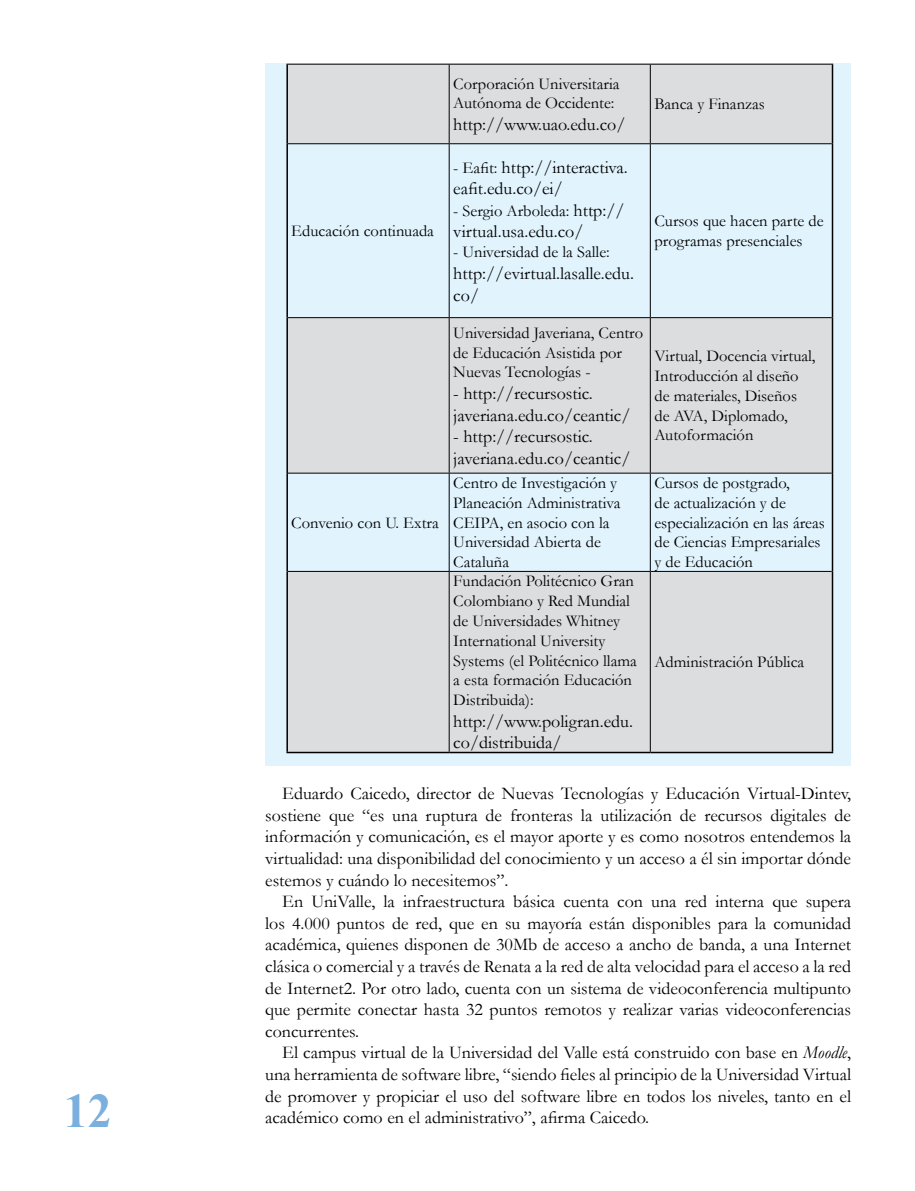
<style>
.page{position:relative;width:915px;height:1191px;background:#fff}
.page>*{position:absolute;margin:0;border:0;box-sizing:border-box;transform-origin:0 0}
.t1{font:700 48px "Times New Roman";color:#7aafde}
.t2{font:18px/21.6px "Garamond";color:#000}
.t3{font:16.5px/19.8px "Garamond";color:#000}
.s1{font-size:16.5px}
.s2{font-size:18px}
.s3{font-style:italic}
</style>
<div class="page">
<div style="left:265px;top:64px;width:585px;height:702px;background:#e1f3fd"></div>
<svg style="left:288px;top:65px;width:543px;height:686px;fill:#dcddde"></svg>
<hr style="left:286px;top:65px;width:2px;height:79px;background:#000">
<hr style="left:831px;top:65px;width:2px;height:79px;background:#000">
<hr style="left:286px;top:144px;width:2px;height:174px;background:#000">
<hr style="left:831px;top:144px;width:2px;height:174px;background:#000">
<hr style="left:286px;top:318px;width:2px;height:155px;background:#000">
<hr style="left:831px;top:318px;width:2px;height:155px;background:#000">
<hr style="left:286px;top:473px;width:2px;height:98px;background:#000">
<hr style="left:831px;top:473px;width:2px;height:98px;background:#000">
<hr style="left:286px;top:571px;width:2px;height:180px;background:#000">
<hr style="left:831px;top:571px;width:2px;height:180px;background:#000">
<hr style="left:286px;top:751px;width:163px;height:2px;background:#000">
<hr style="left:449px;top:751px;width:201px;height:2px;background:#000">
<hr style="left:650px;top:751px;width:183px;height:2px;background:#000">
<hr style="left:286px;top:64px;width:163px;height:1px;background:#000">
<hr style="left:449px;top:64px;width:201px;height:1px;background:#000">
<hr style="left:448px;top:65px;width:1px;height:78px;background:#000">
<hr style="left:650px;top:64px;width:183px;height:1px;background:#000">
<hr style="left:649px;top:65px;width:1px;height:78px;background:#000">
<hr style="left:288px;top:143px;width:161px;height:1px;background:#000">
<hr style="left:449px;top:143px;width:201px;height:1px;background:#000">
<hr style="left:448px;top:144px;width:1px;height:173px;background:#000">
<hr style="left:650px;top:143px;width:181px;height:1px;background:#000">
<hr style="left:649px;top:144px;width:1px;height:173px;background:#000">
<hr style="left:288px;top:317px;width:161px;height:1px;background:#000">
<hr style="left:449px;top:317px;width:201px;height:1px;background:#000">
<hr style="left:448px;top:318px;width:1px;height:155px;background:#000">
<hr style="left:650px;top:317px;width:181px;height:1px;background:#000">
<hr style="left:649px;top:318px;width:1px;height:155px;background:#000">
<hr style="left:288px;top:473px;width:161px;height:1px;background:#000">
<hr style="left:449px;top:473px;width:201px;height:1px;background:#000">
<hr style="left:448px;top:473px;width:1px;height:98px;background:#000">
<hr style="left:650px;top:473px;width:181px;height:1px;background:#000">
<hr style="left:649px;top:473px;width:1px;height:98px;background:#000">
<hr style="left:288px;top:571px;width:161px;height:1px;background:#000">
<hr style="left:449px;top:571px;width:201px;height:1px;background:#000">
<hr style="left:448px;top:572px;width:1px;height:179px;background:#000">
<hr style="left:650px;top:571px;width:181px;height:1px;background:#000">
<hr style="left:649px;top:572px;width:1px;height:179px;background:#000">
<h1 class="t1" style="left:64px;top:1078px;width:23px">12</h1>
<p class="t3" style="left:291px;top:221px;width:144px">Educación continuada</p>
<p class="t3" style="left:291px;top:512px;width:149px">Convenio con U. Extra</p>
<p class="t3" style="left:453px;top:73px;width:168px">Corporación Universitaria<br>Autónoma de Occidente:</p>
<p class="t2" style="left:453px;top:113px;width:173px">http://www.uao.edu.co/</p>
<p class="t2" style="left:453px;top:156px;width:176px"><span class="s1">- Eafit:</span> http://interactiva. eafit.edu.co/ei/</p>
<p class="t3" style="left:453px;top:200px;width:172px">- Sergio Arboleda: <span class="s2">http://</span></p>
<p class="t2" style="left:453px;top:220px;width:131px">virtual.usa.edu.co/</p>
<p class="t3" style="left:453px;top:242px;width:158px">- Universidad de la Salle:</p>
<p class="t2" style="left:453px;top:262px;width:182px">http://evirtual.lasalle.edu. co/</p>
<p class="t3" style="left:453px;top:322px;width:191px">Universidad Javeriana, Centro de Educación Asistida por<br>Nuevas Tecnologías -</p>
<p class="t2" style="left:453px;top:382px;width:178px">- http://recursostic. javeriana.edu.co/ceantic/</p>
<p class="t2" style="left:453px;top:425px;width:178px">- http://recursostic. javeriana.edu.co/ceantic/</p>
<p class="t3" style="left:654px;top:94px;width:112px">Banca y Finanzas</p>
<p class="t3" style="left:654px;top:211px;width:171px">Cursos que hacen parte de programas presenciales</p>
<p class="t3" style="left:654px;top:346px;width:163px">Virtual, Docencia virtual,<br>Introducción al diseño de materiales, Diseños de AVA, Diplomado,<br>Autoformación</p>
<p class="t3" style="left:453px;top:472px;width:169px">Centro de Investigación y<br>Planeación Administrativa<br>CEIPA, en asocio con la<br>Universidad Abierta de<br>Cataluña</p>
<p class="t3" style="left:654px;top:472px;width:172px">Cursos de postgrado,<br>de actualización y de especialización en las áreas de Ciencias Empresariales y de Educación</p>
<p class="t3" style="left:453px;top:571px;width:185px">Fundación Politécnico Gran<br>Colombiano y Red Mundial de Universidades Whitney<br>International University<br>Systems (el Politécnico llama a esta formación Educación<br>Distribuida):</p>
<p class="t2" style="left:453px;top:710px;width:181px">http://www.poligran.edu. co/distribuida/</p>
<p class="t3" style="left:654px;top:652px;width:151px">Administración Pública</p>
<p class="t2" style="left:265px;top:782px;width:587px;text-align:justify;text-indent:17px">Eduardo Caicedo, director de Nuevas Tecnologías y Educación Virtual-Dintev, sostiene que “es una ruptura de fronteras la utilización de recursos digitales de información y comunicación, es el mayor aporte y es como nosotros entendemos la virtualidad: una disponibilidad del conocimiento y un acceso a él sin importar dónde estemos y cuándo lo necesitemos”.</p>
<p class="t2" style="left:265px;top:890px;width:587px;text-align:justify;text-indent:17px">En UniValle, la infraestructura básica cuenta con una red interna que supera los 4.000 puntos de red, que en su mayoría están disponibles para la comunidad académica, quienes disponen de 30Mb de acceso a ancho de banda, a una Internet clásica o comercial y a través de Renata a la red de alta velocidad para el acceso a la red de Internet2. Por otro lado, cuenta con un sistema de videoconferencia multipunto que permite conectar hasta 32 puntos remotos y realizar varias videoconferencias concurrentes.</p>
<p class="t2" style="left:265px;top:1041px;width:587px;text-align:justify;text-indent:17px">El campus virtual de la Universidad del Valle está construido con base en <span class="s3">Moodle</span>, una herramienta de software libre, “siendo fieles al principio de la Universidad Virtual de promover y propiciar el uso del software libre en todos los niveles, tanto en el académico como en el administrativo”, afirma Caicedo.</p>
</div>
